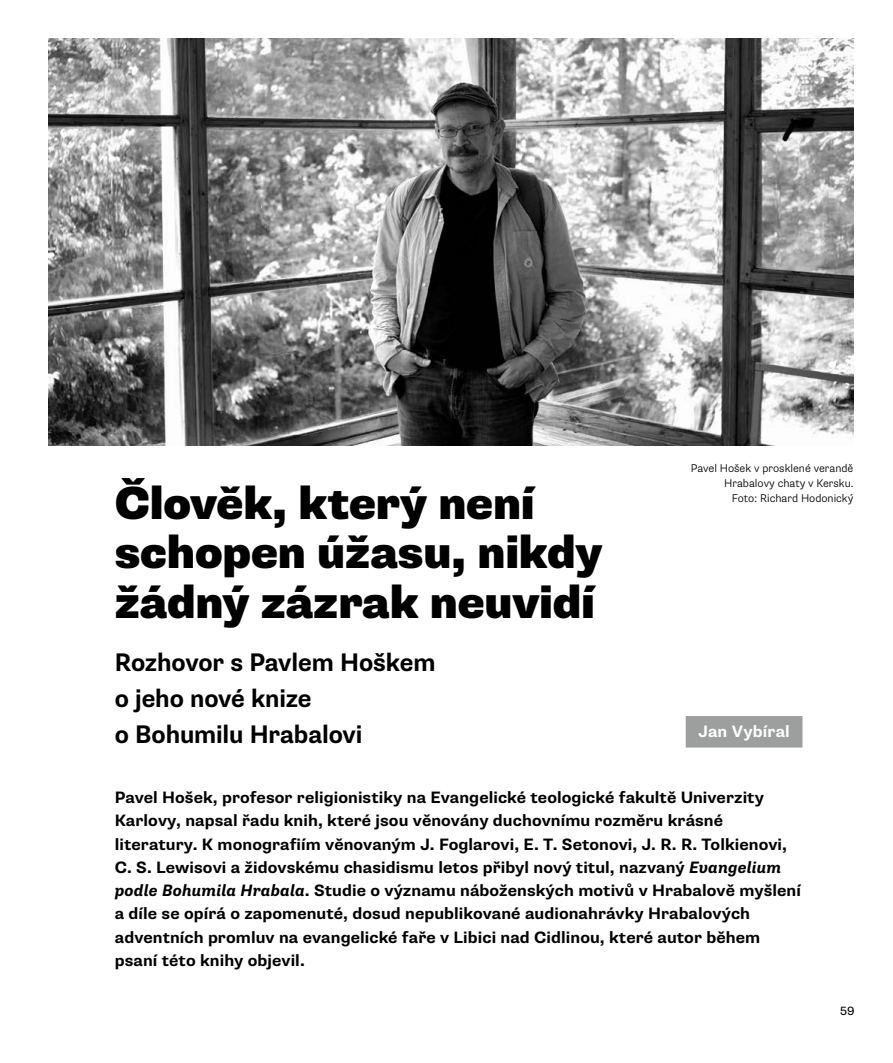
<style>
.page{position:relative;width:893px;height:1063px;background:#fff}
.page>*{position:absolute;margin:0;border:0;box-sizing:border-box;transform-origin:0 0}
.N1{font:900 46.5px/49.5px "Supria Sans";letter-spacing:-.005em;color:#000;scale:.95 1}
.N1_podtitul{font:700 25.5px/36px "Supria Sans";letter-spacing:-.005em;color:#000;scale:.95 1}
.Perex{font:700 16.5px/23.2px "Supria Sans";letter-spacing:.005em;color:#000}
.Autor-clanek{font:700 16.5px "Supria Sans";letter-spacing:.01em;color:#fff}
.t1{font:12px "Supria Sans";color:#000}
.Popiska_R{font:300 11.25px/15px "Supria Sans";color:#000;text-align:right}
.s1{font-style:italic}
</style>
<div class="page">
<img style="left:49px;top:38px;width:804px;height:407px">
<div style="left:686px;top:716px;width:116px;height:32px;background:#9d9e9e"></div>
<p class="N1" style="left:115px;top:479px;width:515px">Člověk, který není schopen úžasu, nikdy</p>
<p class="N1" style="left:115px;top:578px;width:507px">žádný zázrak neuvidí</p>
<p class="N1_podtitul" style="left:115px;top:645px;width:339px">Rozhovor s Pavlem Hoškem o jeho nové knize<br>o Bohumilu Hrabalovi</p>
<p class="Popiska_R" style="left:691px;top:461px;width:164px">Pavel Hošek v prosklené verandě<br>Hrabalovy chaty v Kersku.</p>
<p class="Popiska_R" style="left:732px;top:491px;width:123px">Foto: Richard Hodonický</p>
<p class="Autor-clanek" style="left:698px;top:722px;width:93px">Jan Vybíral</p>
<p class="Perex" style="left:115px;top:786px;width:688px">Pavel Hošek, profesor religionistiky na Evangelické teologické fakultě Univerzity Karlovy, napsal řadu knih, které jsou věnovány duchovnímu rozměru krásné literatury. K monografiím věnovaným J. Foglarovi, E. T. Setonovi, J. R. R. Tolkienovi, C. S. Lewisovi a židovskému chasidismu letos přibyl nový titul, nazvaný <span class="s1">Evangelium podle Bohumila Hrabala</span>. Studie o významu náboženských motivů v Hrabalově myšlení a díle se opírá o zapomenuté, dosud nepublikované audionahrávky Hrabalových adventních promluv na evangelické faře v Libici nad Cidlinou, které autor během psaní této knihy objevil.</p>
<p class="t1" style="left:840px;top:1004px;width:16px">59</p>
</div>
